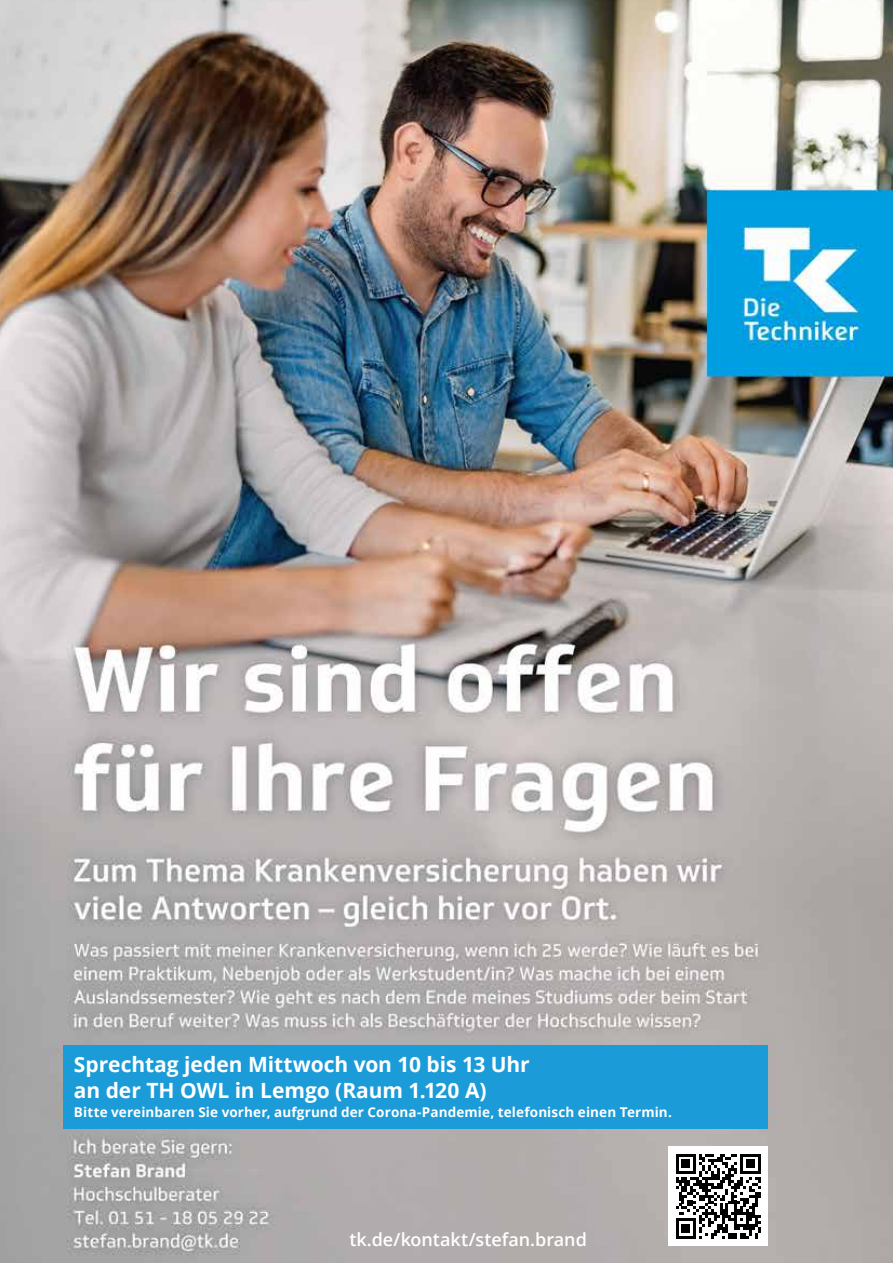
<style>
.page{position:relative;width:893px;height:1263px;background:#fff}
.page>*{position:absolute;margin:0;border:0;box-sizing:border-box;transform-origin:0 0}
.t1{font:700 21px/25.5px "Open Sans";letter-spacing:-.005em;color:#fff}
.t2{font:600 18px "Open Sans";letter-spacing:-.005em;color:#fff}
.t3{font:700 13.5px "Open Sans";letter-spacing:.01em;color:#fff}
</style>
<div class="page">
<img style="left:0;top:0;width:893px;height:1263px">
<div style="left:64px;top:1045px;width:704px;height:83px;background:#1b9bd8"></div>
<div style="left:668px;top:1146px;width:100px;height:100px;background:#fff"></div>
<svg style="left:676px;top:1154px;width:85px;height:84px"></svg>
<h1 class="t1" style="left:74px;top:1051px;width:457px">Sprechtag jeden Mittwoch von 10 bis 13 Uhr an der TH OWL in Lemgo (Raum 1.120 A)</h1>
<p class="t3" style="left:74px;top:1103px;width:599px">Bitte vereinbaren Sie vorher, aufgrund der Corona-Pandemie, telefonisch einen Termin.</p>
<h2 class="t2" style="left:349px;top:1227px;width:239px">tk.de/kontakt/stefan.brand</h2>
</div>
